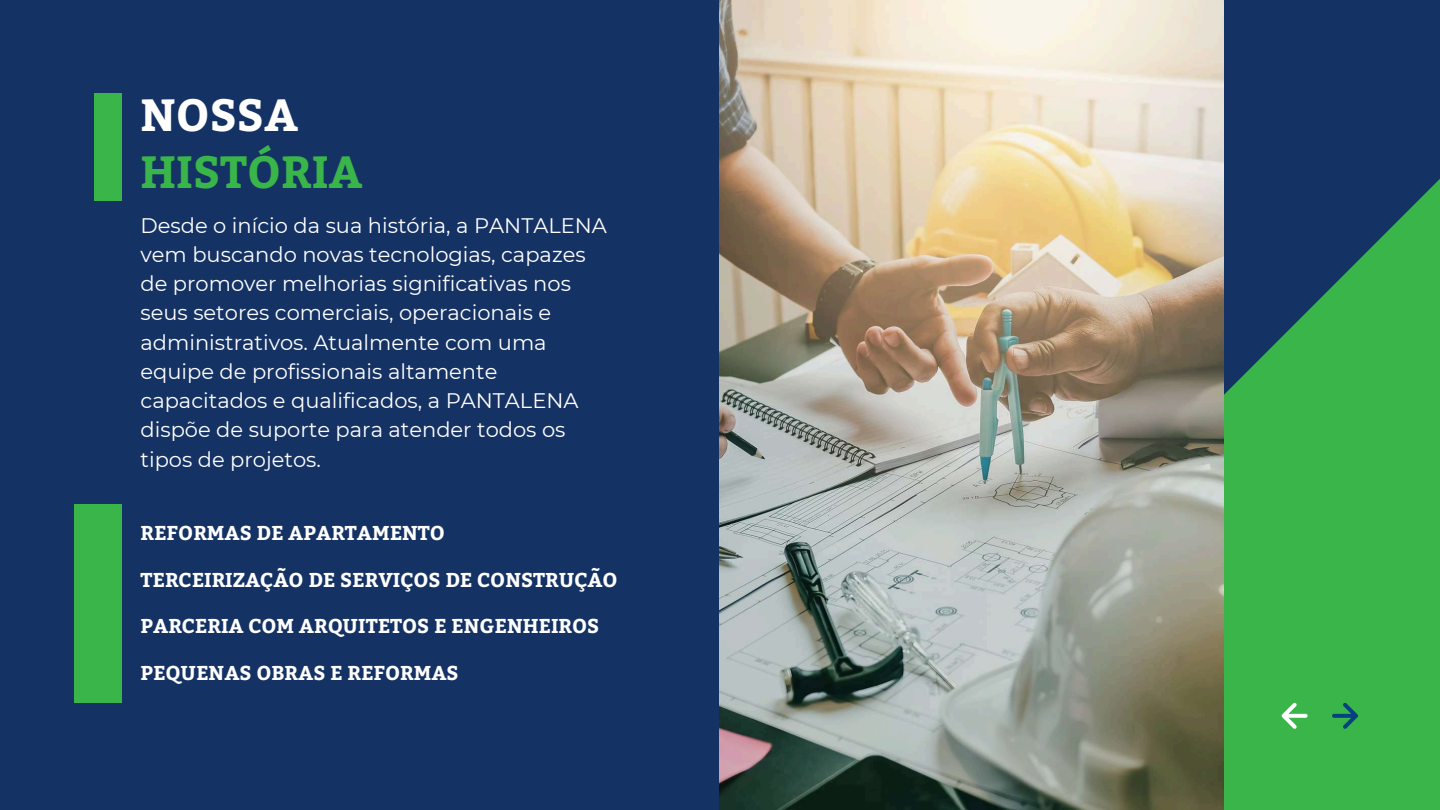
<style>
.page{position:relative;width:1440px;height:810px;background:#153264}
.page>*{position:absolute;margin:0;border:0;box-sizing:border-box;transform-origin:0 0}
.t1{font:700 45px "Bitter";color:#39b54a}
.t2{font:700 45px "Bitter";color:#fff}
.t3{font:21px/29.2px "Montserrat";color:#fff}
.t4{font:700 20px "Bitter";color:#fff}
</style>
<div class="page">
<svg style="left:1223px;top:179px;width:217px;height:631px;fill:#39b54a"></svg>
<svg style="left:1332px;top:703px;width:26px;height:26px"></svg>
<svg style="left:1282px;top:703px;width:26px;height:26px"></svg>
<div style="left:95px;top:93px;width:27px;height:108px;background:#39b54a"></div>
<img style="left:719px;top:0;width:504px;height:810px">
<div style="left:75px;top:505px;width:47px;height:198px;background:#39b54a"></div>
<h1 class="t2" style="left:141px;top:81px;width:159px">NOSSA</h1>
<h1 class="t1" style="left:141px;top:139px;width:224px">HISTÓRIA</h1>
<p class="t3" style="left:141px;top:211px;width:468px">Desde o início da sua história, a PANTALENA vem buscando novas tecnologias, capazes de promover melhorias significativas nos seus setores comerciais, operacionais e administrativos. Atualmente com uma equipe de profissionais altamente capacitados e qualificados, a PANTALENA dispõe de suporte para atender todos os tipos de projetos.</p>
<p class="t4" style="left:141px;top:519px;width:306px">REFORMAS DE APARTAMENTO</p>
<p class="t4" style="left:141px;top:565px;width:479px">TERCEIRIZAÇÃO DE SERVIÇOS DE CONSTRUÇÃO</p>
<p class="t4" style="left:141px;top:612px;width:460px">PARCERIA COM ARQUITETOS E ENGENHEIROS</p>
<p class="t4" style="left:141px;top:658px;width:320px">PEQUENAS OBRAS E REFORMAS</p>
</div>
